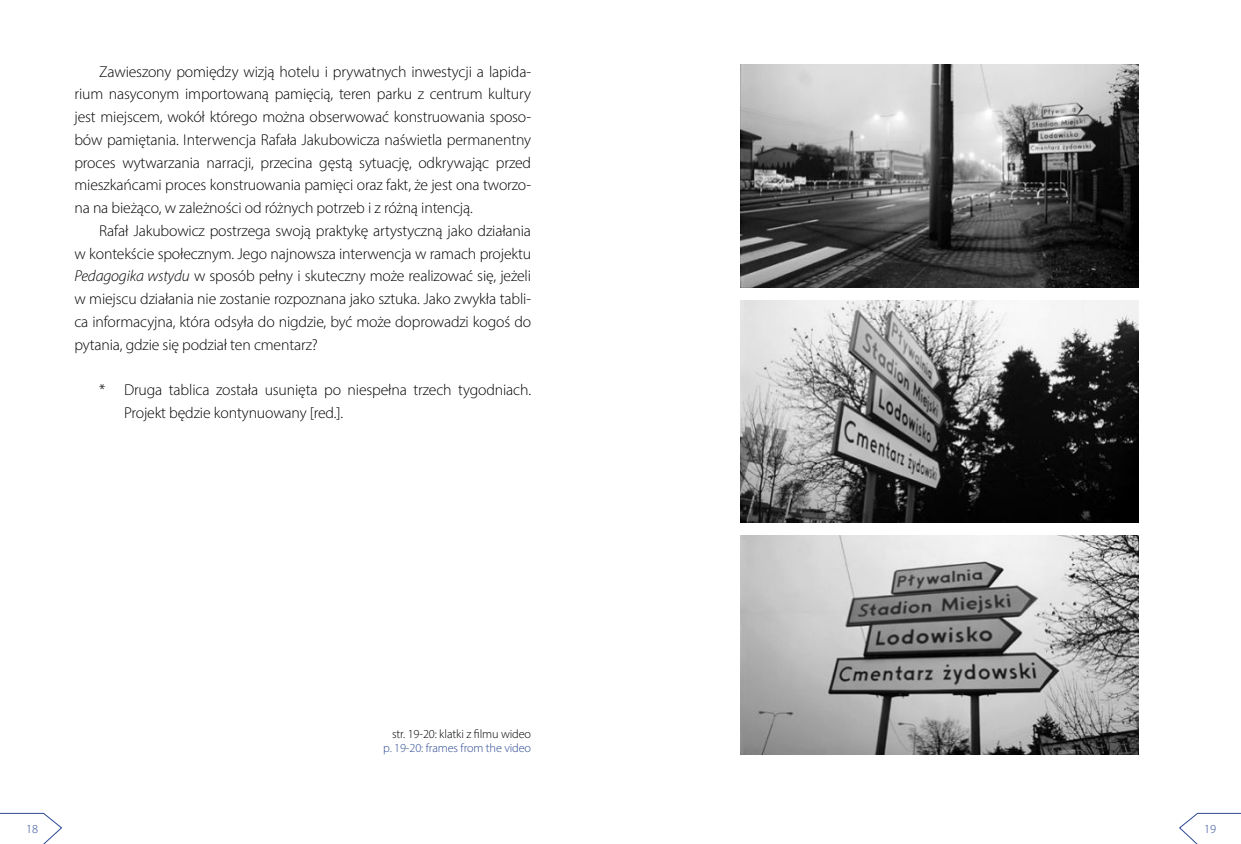
<style>
.page{position:relative;width:1241px;height:844px;background:#fff}
.page>*{position:absolute;margin:0;border:0;box-sizing:border-box;transform-origin:0 0}
.t1{font:300 15.75px/22.8px "Myriad Pro";letter-spacing:-.01em;color:#000;text-align:justify}
.t2{font:300 12.25px "Myriad Pro";letter-spacing:-.01em;color:#2c4993}
.t3{font:300 12.25px "Myriad Pro";letter-spacing:-.01em;color:#000}
.s1{font-style:italic}
</style>
<div class="page">
<svg style="left:1179px;top:812px;width:61px;height:31px"></svg>
<svg style="left:0;top:812px;width:63px;height:31px"></svg>
<img style="left:740px;top:535px;width:397px;height:219px">
<img style="left:740px;top:300px;width:397px;height:222px">
<img style="left:740px;top:64px;width:397px;height:223px">
<p class="t1" style="left:74px;top:61px;width:458px;text-indent:25px">Zawieszony pomiędzy wizją hotelu i prywatnych inwestycji a lapida&shy;rium nasyconym importowaną pamięcią, teren parku z centrum kultury jest miejscem, wokół którego można obserwować konstruowania sposo&shy;bów pamiętania. Interwencja Rafała Jakubowicza naświetla permanentny proces wytwarzania narracji, przecina gęstą sytuację, odkrywając przed mieszkańcami proces konstruowania pamięci oraz fakt, że jest ona tworzo&shy;na na bieżąco, w zależności od różnych potrzeb i z różną intencją.</p>
<p class="t1" style="left:74px;top:220px;width:458px;text-indent:25px">Rafał Jakubowicz postrzega swoją praktykę artystyczną jako działania w kontekście społecznym. Jego najnowsza interwencja w ramach projektu <span class="s1">Pedagogika wstydu</span> w sposób pełny i skuteczny może realizować się, jeżeli w miejscu działania nie zostanie rozpoznana jako sztuka. Jako zwykła tabli&shy;ca informacyjna, która odsyła do nigdzie, być może doprowadzi kogoś do pytania, gdzie się podział ten cmentarz?</p>
<p class="t1" style="left:124px;top:379px;width:408px;text-indent:-25px">* Druga tablica została usunięta po niespełna trzech tygodniach.<br>Projekt będzie kontynuowany [red.].</p>
<p class="t3" style="left:392px;top:727px;width:140px">str. 19-20: klatki z filmu wideo</p>
<p class="t2" style="left:383px;top:741px;width:149px">p. 19-20: frames from the video</p>
<p class="t2" style="left:26px;top:823px;width:13px">18</p>
<p class="t2" style="left:1203px;top:823px;width:13px">19</p>
</div>
